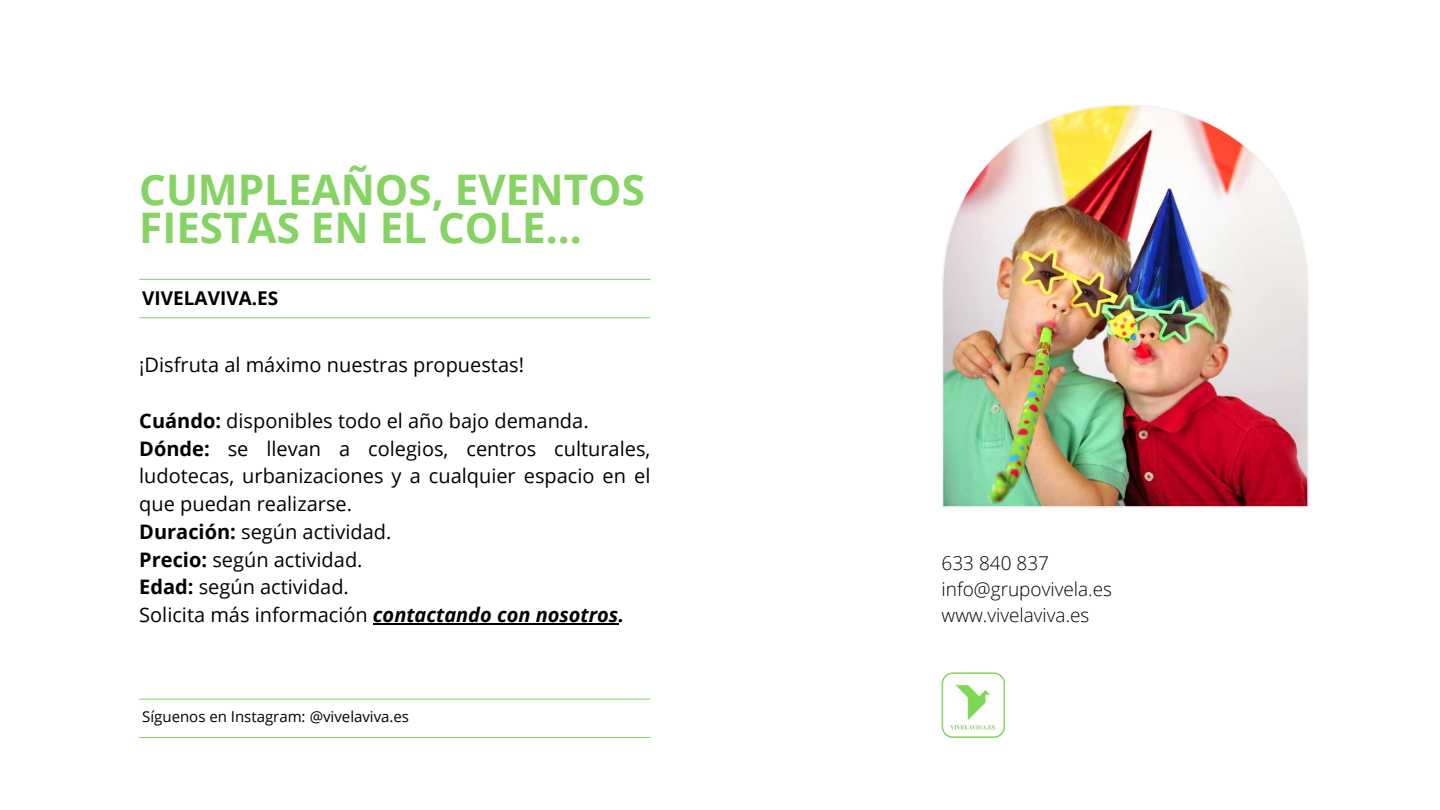
<style>
.page{position:relative;width:1440px;height:810px;background:#fff}
.page>*{position:absolute;margin:0;border:0;box-sizing:border-box;transform-origin:0 0}
.t1{font:700 42.2px/38.2px "Open Sans";color:#85d362}
.t2{font:20px/27.8px "Open Sans";color:#000}
.t3{font:300 19px/26.2px "Open Sans";color:#000}
.t4{font:700 19px "Open Sans";color:#000}
.t5{font:15px "Open Sans";color:#000}
.s1{font-weight:700}
.s2{font-weight:700;font-style:italic}
</style>
<div class="page">
<hr style="left:139px;top:279px;width:511px;height:1px;background:#85d362">
<hr style="left:139px;top:317px;width:511px;height:1px;background:#85d362">
<img style="left:942px;top:105px;width:367px;height:403px">
<hr style="left:373px;top:624px;width:245px;height:1px;background:#000">
<hr style="left:139px;top:699px;width:511px;height:1px;background:#85d362">
<hr style="left:139px;top:737px;width:511px;height:1px;background:#85d362">
<svg style="left:942px;top:672px;width:63px;height:66px"></svg>
<h1 class="t1" style="left:139px;top:169px;width:507px">CUMPLEAÑOS, EVENTOS<br>FIESTAS EN EL COLE...</h1>
<p class="t4" style="left:142px;top:285px;width:138px">VIVELAVIVA.ES</p>
<p class="t2" style="left:139px;top:351px;width:386px">¡Disfruta al máximo nuestras propuestas!</p>
<p class="t2" style="left:139px;top:406px;width:513px"><span class="s1">Cuándo:</span> disponibles todo el año bajo demanda.<br><span class="s1">Dónde:</span> se llevan a colegios, centros culturales, ludotecas, urbanizaciones y a cualquier espacio en el que puedan realizarse.<br><span class="s1">Duración:</span> según actividad.<br><span class="s1">Precio:</span> según actividad.<br><span class="s1">Edad:</span> según actividad.<br>Solicita más información <span class="s2">contactando con nosotros.</span></p>
<p class="t5" style="left:142px;top:706px;width:268px">Síguenos en Instagram: @vivelaviva.es</p>
<p class="t3" style="left:942px;top:549px;width:172px">633 840 837 info@grupovivela.es www.vivelaviva.es</p>
</div>
